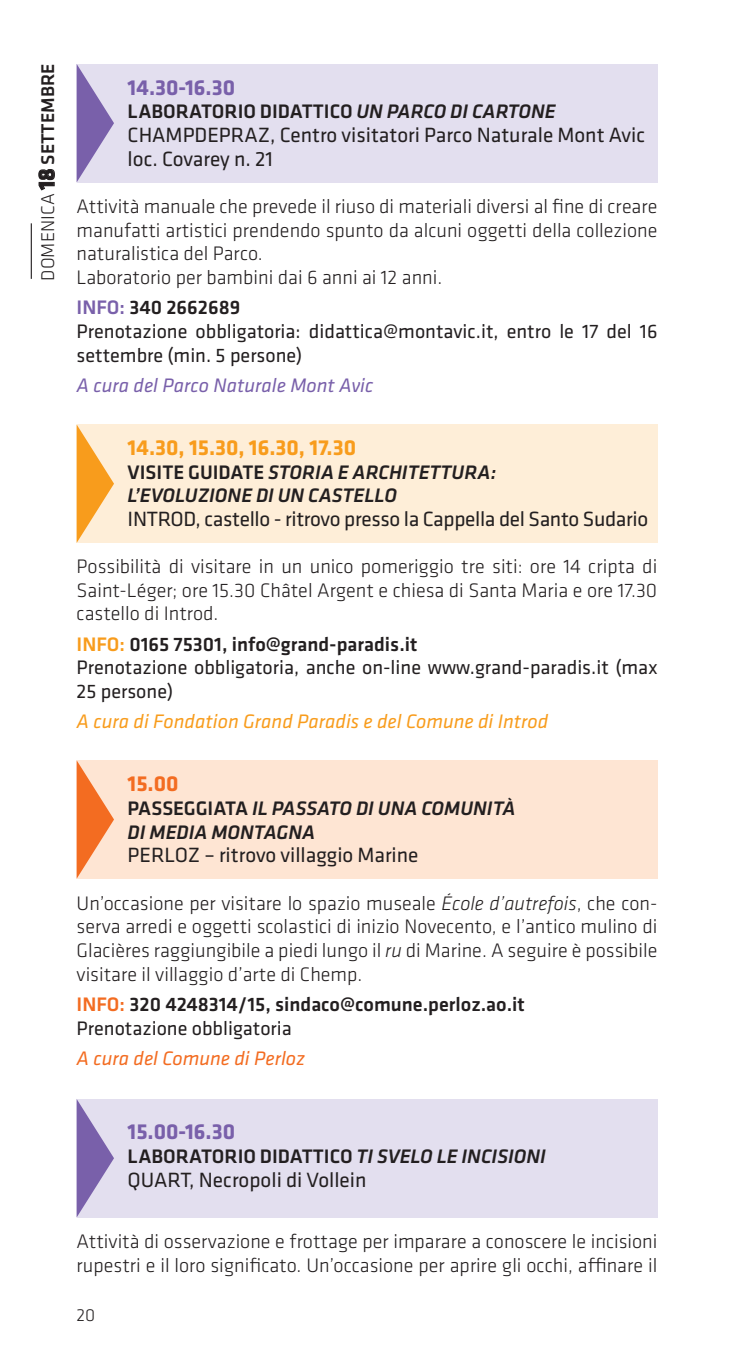
<style>
.page{position:relative;width:734px;height:1372px;background:#fff}
.page>*{position:absolute;margin:0;border:0;box-sizing:border-box;transform-origin:0 0}
.t1{font:700 22.5px "Klavika";color:#f89c1c}
.t2{font:700 22.5px "Klavika";color:#7960aa}
.t3{font:700 22.5px "Klavika";color:#f36c21}
.t4{font:21.38px/23.6px "Klavika";color:#231f20}
.t5{font:300 20.25px/23.6px "Klavika";color:#231f20}
.t6{font:20.25px/23.6px "Klavika";color:#231f20}
.t7{font:500 20.25px/23.6px "Klavika";color:#231f20}
.t8{font:italic 500 20.25px/23.6px "Klavika";color:#231f20}
.t9{font:italic 20.25px "Klavika";color:#f89c1c}
.t10{font:italic 20.25px "Klavika";color:#7960aa}
.t11{font:italic 20.25px "Klavika";color:#f36c21}
.t12{font:500 19.12px "Klavika";color:#231f20}
.t13{font:300 18px "Klavika";color:#231f20}
.s1{font-weight:300}
.s2{font-weight:700;font-size:23.4px}
.s3{font-style:italic}
.s4{font-weight:500;color:#7960aa}
.s5{font-weight:500}
.s6{font-style:normal}
.s7{font-weight:500;color:#f89c1c}
.s8{color:#f36c21}
.s9{font-weight:400}
</style>
<div class="page">
<div style="left:77px;top:1098px;width:580px;height:119px;background:#e3dfef"></div>
<svg style="left:77px;top:1098px;width:37px;height:119px"></svg>
<div style="left:77px;top:64px;width:580px;height:118px;background:#e3dfef"></div>
<svg style="left:77px;top:64px;width:37px;height:118px"></svg>
<div style="left:77px;top:424px;width:580px;height:119px;background:#feeed8"></div>
<svg style="left:77px;top:425px;width:37px;height:117px"></svg>
<div style="left:77px;top:760px;width:580px;height:118px;background:#fee5d3"></div>
<svg style="left:77px;top:761px;width:37px;height:117px"></svg>
<hr style="left:31px;top:223px;width:1px;height:56px;background:#231f20">
<p class="t12" style="left:37px;top:280px;width:218px;rotate:-90deg"><span class="s1">DOMENICA</span> <span class="s2">18</span> SETTEMBRE</p>
<p class="t2" style="left:128px;top:75px;width:109px">14.30-16.30</p>
<p class="t7" style="left:128px;top:100px;width:429px">LABORATORIO DIDATTICO <span class="s3">UN PARCO DI CARTONE</span></p>
<p class="t4" style="left:128px;top:123px;width:519px">CHAMPDEPRAZ, Centro visitatori Parco Naturale Mont Avic loc. Covarey n. 21</p>
<p class="t5" style="left:77px;top:195px;width:582px">Attività manuale che prevede il riuso di materiali diversi al fine di creare manufatti artistici prendendo spunto da alcuni oggetti della collezione naturalistica del Parco.<br>Laboratorio per bambini dai 6 anni ai 12 anni.</p>
<p class="t6" style="left:77px;top:296px;width:582px"><span class="s4">INFO:</span> <span class="s5">340 2662689<br></span>Prenotazione obbligatoria: didattica@montavic.it, entro le 17 del 16 settembre (min. 5 persone)</p>
<p class="t10" style="left:77px;top:374px;width:298px">A cura del Parco Naturale Mont Avic</p>
<p class="t1" style="left:128px;top:435px;width:230px">14.30, 15.30, 16.30, 17.30</p>
<p class="t8" style="left:128px;top:460px;width:370px"><span class="s6">VISITE GUIDATE</span> STORIA E ARCHITETTURA:<br>L’EVOLUZIONE DI UN CASTELLO</p>
<p class="t4" style="left:128px;top:507px;width:522px">INTROD, castello - ritrovo presso la Cappella del Santo Sudario</p>
<p class="t5" style="left:77px;top:555px;width:582px;text-align:justify">Possibilità di visitare in un unico pomeriggio tre siti: ore 14 cripta di Saint-Léger; ore 15.30 Châtel Argent e chiesa di Santa Maria e ore 17.30 castello di Introd.</p>
<p class="t6" style="left:77px;top:632px;width:582px"><span class="s7">INFO:</span> <span class="s5">0165 75301, info@grand-paradis.it<br></span>Prenotazione obbligatoria, anche on-line www.grand-paradis.it (max<br>25 persone)</p>
<p class="t9" style="left:77px;top:710px;width:473px">A cura di Fondation Grand Paradis e del Comune di Introd</p>
<p class="t3" style="left:128px;top:771px;width:52px">15.00</p>
<p class="t8" style="left:128px;top:797px;width:389px"><span class="s6">PASSEGGIATA</span> IL PASSATO DI UNA COMUNITÀ<br>DI MEDIA MONTAGNA</p>
<p class="t4" style="left:128px;top:843px;width:292px">PERLOZ – ritrovo villaggio Marine</p>
<p class="t5" style="left:77px;top:891px;width:582px;text-align:justify">Un’occasione per visitare lo spazio museale <span class="s3">École d’autrefois</span>, che con&shy;serva arredi e oggetti scolastici di inizio Novecento, e l’antico mulino di Glacières raggiungibile a piedi lungo il <span class="s3">ru</span> di Marine. A seguire è possibile visitare il villaggio d’arte di Chemp.</p>
<p class="t7" style="left:77px;top:992px;width:449px"><span class="s8">INFO:</span> 320 4248314/15, sindaco@comune.perloz.ao.it<br><span class="s9">Prenotazione obbligatoria</span></p>
<p class="t11" style="left:77px;top:1047px;width:230px">A cura del Comune di Perloz</p>
<p class="t2" style="left:128px;top:1119px;width:109px">15.00-16.30</p>
<p class="t7" style="left:128px;top:1144px;width:420px">LABORATORIO DIDATTICO <span class="s3">TI SVELO LE INCISIONI</span></p>
<p class="t4" style="left:128px;top:1167px;width:240px">QUART, Necropoli di Vollein</p>
<p class="t5" style="left:77px;top:1230px;width:582px">Attività di osservazione e frottage per imparare a conoscere le incisioni rupestri e il loro significato. Un’occasione per aprire gli occhi, affinare il</p>
<p class="t13" style="left:77px;top:1304px;width:20px">20</p>
</div>
